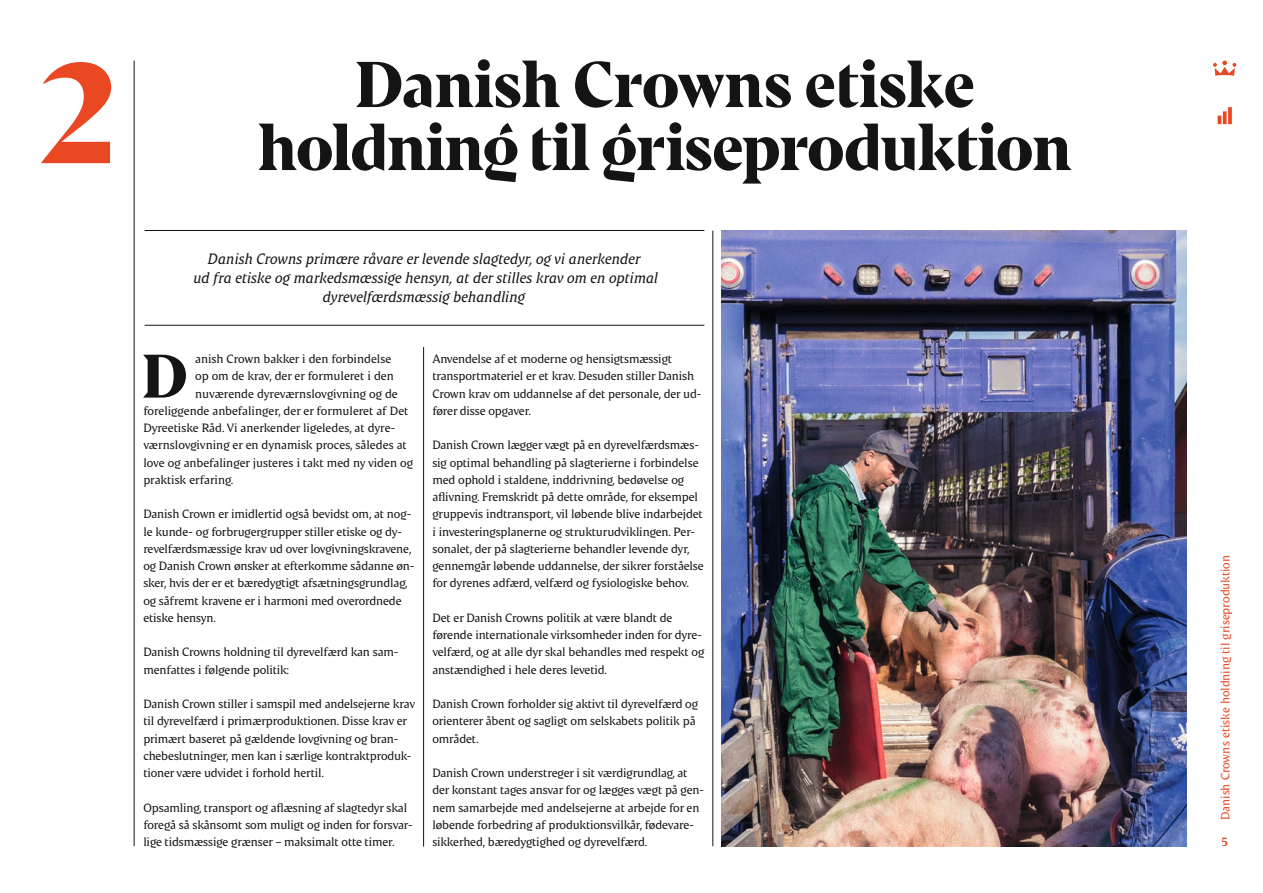
<style>
.page{position:relative;width:1263px;height:893px;background:#fff}
.page>*{position:absolute;margin:0;border:0;box-sizing:border-box;transform-origin:0 0}
.t1{font:700 142.5px "Danish Crown Display";color:#ea4822}
.t2{font:700 64.5px/63px "Danish Crown Display";letter-spacing:-.01em;color:#131413;text-align:center}
.Brød{font:700 61.35px "Danish Crown Display";color:#131413}
.Intro{font:italic 15px "Danish Crown Text";letter-spacing:.01em;color:#131413}
.Brød-2{font:12px/17.2px "Danish Crown Text";letter-spacing:-.015em;color:#131413}
.t3{font:12px "Danish Crown Text";letter-spacing:-.005em;color:#ea4822}
.t4{font:700 12px "Danish Crown Text";color:#ea4822}
</style>
<div class="page">
<hr style="left:134px;top:61px;width:1px;height:785px;background:#131413">
<hr style="left:712px;top:231px;width:1px;height:615px;background:#131413">
<hr style="left:423px;top:347px;width:1px;height:500px;background:#131413">
<img style="left:722px;top:230px;width:464px;height:616px">
<hr style="left:145px;top:325px;width:559px;height:1px;background:#131413">
<hr style="left:145px;top:230px;width:559px;height:1px;background:#131413">
<svg style="left:1217px;top:111px;width:9px;height:13px"></svg>
<svg style="left:1228px;top:107px;width:4px;height:17px"></svg>
<svg style="left:1213px;top:61px;width:23px;height:15px"></svg>
<p class="t1" style="left:42px;top:23px;width:77px">2</p>
<p class="t2" style="left:258px;top:52px;width:815px">Danish Crowns etiske holdning til griseproduktion</p>
<p class="Intro" style="left:208px;top:250px;width:434px">Danish Crowns primære råvare er levende slagtedyr, og vi anerkender</p>
<p class="Intro" style="left:193px;top:269px;width:466px">ud fra etiske og markedsmæssige hensyn, at der stilles krav om en optimal</p>
<p class="Intro" style="left:323px;top:287px;width:204px">dyrevelfærdsmæssig behandling</p>
<p class="Brød" style="left:142px;top:337px;width:47px">D</p>
<p class="Brød-2" style="left:195px;top:350px;width:198px">anish Crown bakker i den forbindelse</p>
<p class="Brød-2" style="left:195px;top:367px;width:200px">op om de krav, der er formuleret i den</p>
<p class="Brød-2" style="left:195px;top:385px;width:204px">nuværende dyreværnslovgivning og de</p>
<p class="Brød-2" style="left:143px;top:402px;width:267px">foreliggende anbefalinger, der er formuleret af Det</p>
<p class="Brød-2" style="left:143px;top:419px;width:254px">Dyreetiske Råd. Vi anerkender ligeledes, at dyre-</p>
<p class="Brød-2" style="left:143px;top:436px;width:265px">værnslovgivning er en dynamisk proces, således at</p>
<p class="Brød-2" style="left:143px;top:454px;width:271px">love og anbefalinger justeres i takt med ny viden og</p>
<p class="Brød-2" style="left:143px;top:471px;width:92px">praktisk erfaring.</p>
<p class="Brød-2" style="left:143px;top:505px;width:273px">Danish Crown er imidlertid også bevidst om, at nog&shy;le kunde- og forbrugergrupper stiller etiske og dy&shy;revelfærdsmæssige krav ud over lovgivningskravene, og Danish Crown ønsker at efterkomme sådanne øn&shy;sker, hvis der er et bæredygtigt afsætningsgrundlag, og såfremt kravene er i harmoni med overordnede etiske hensyn.</p>
<p class="Brød-2" style="left:143px;top:643px;width:257px">Danish Crowns holdning til dyrevelfærd kan sam&shy;menfattes i følgende politik:</p>
<p class="Brød-2" style="left:143px;top:695px;width:273px">Danish Crown stiller i samspil med andelsejerne krav til dyrevelfærd i primærproduktionen. Disse krav er primært baseret på gældende lovgivning og bran&shy;chebeslutninger, men kan i særlige kontraktproduk&shy;tioner være udvidet i forhold hertil.</p>
<p class="Brød-2" style="left:143px;top:799px;width:271px">Opsamling, transport og aflæsning af slagtedyr skal foregå så skånsomt som muligt og inden for forsvar&shy;lige tidsmæssige grænser – maksimalt otte timer.</p>
<p class="Brød-2" style="left:432px;top:350px;width:270px">Anvendelse af et moderne og hensigtsmæssigt transportmateriel er et krav. Desuden stiller Danish Crown krav om uddannelse af det personale, der ud&shy;fører disse opgaver.</p>
<p class="Brød-2" style="left:432px;top:436px;width:273px">Danish Crown lægger vægt på en dyrevelfærdsmæs&shy;sig optimal behandling på slagterierne i forbindelse med ophold i staldene, inddrivning, bedøvelse og aflivning. Fremskridt på dette område, for eksempel gruppevis indtransport, vil løbende blive indarbejdet i investeringsplanerne og strukturudviklingen. Per&shy;sonalet, der på slagterierne behandler levende dyr, gennemgår løbende uddannelse, der sikrer forståelse for dyrenes adfærd, velfærd og fysiologiske behov.</p>
<p class="Brød-2" style="left:432px;top:609px;width:273px">Det er Danish Crowns politik at være blandt de førende internationale virksomheder inden for dyre&shy;velfærd, og at alle dyr skal behandles med respekt og anstændighed i hele deres levetid.</p>
<p class="Brød-2" style="left:432px;top:695px;width:267px">Danish Crown forholder sig aktivt til dyrevelfærd og orienterer åbent og sagligt om selskabets politik på området.</p>
<p class="Brød-2" style="left:432px;top:764px;width:273px">Danish Crown understreger i sit værdigrundlag, at der konstant tages ansvar for og lægges vægt på gen&shy;nem samarbejde med andelsejerne at arbejde for en løbende forbedring af produktionsvilkår, fødevare&shy;sikkerhed, bæredygtighed og dyrevelfærd.</p>
<p class="t3" style="left:1218px;top:820px;width:267px;rotate:-90deg">Danish Crowns etiske holdning til griseproduktion</p>
<p class="t4" style="left:1221px;top:834px;width:8px">5</p>
</div>
